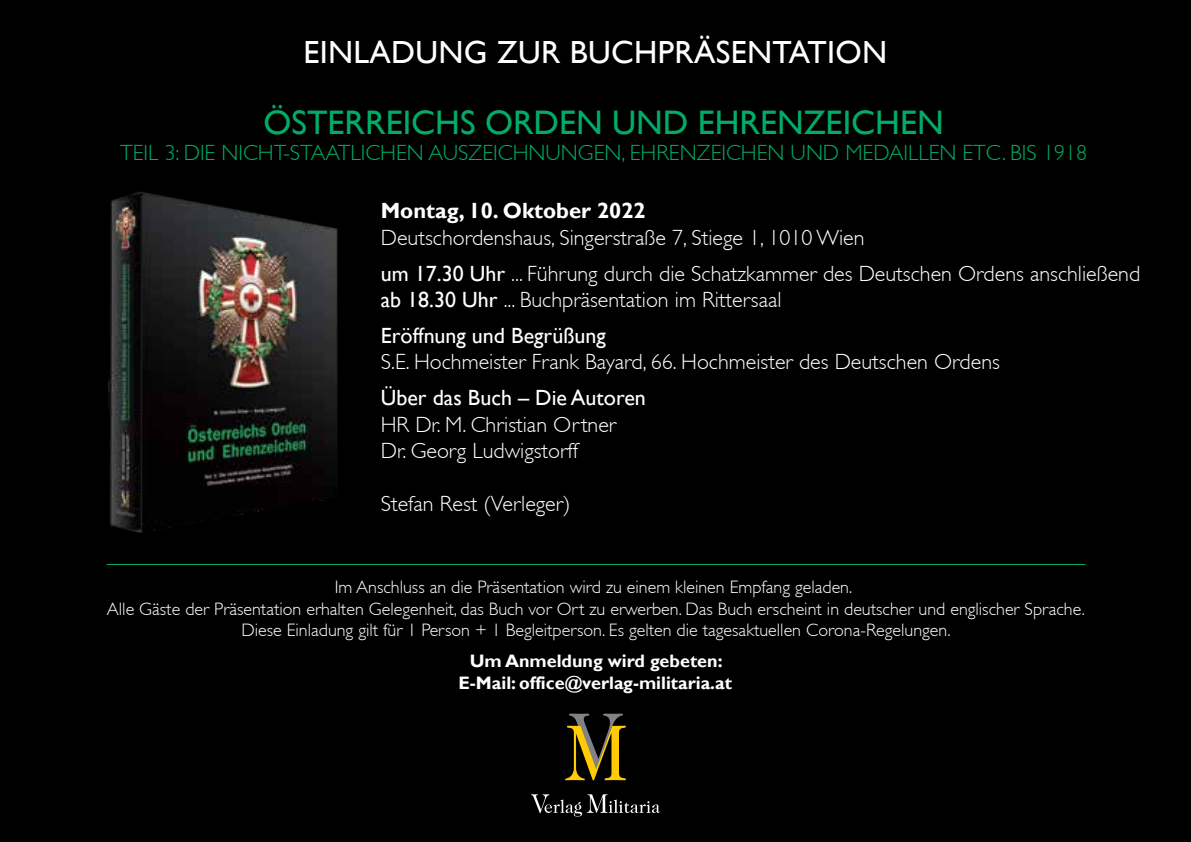
<style>
.page{position:relative;width:1191px;height:842px;background:#000}
.page>*{position:absolute;margin:0;border:0;box-sizing:border-box;transform-origin:0 0}
.t1{font:34px "Gill Sans";color:#00ac68}
.t2{font:32px "Gill Sans";letter-spacing:.01em;color:#fff}
.t3{font:300 22px/36px "Gill Sans";color:#fff}
.t4{font:22px/36px "Gill Sans";color:#fff}
.t5{font:300 22px "Gill Sans";color:#00ac68}
.t6{font:700 22px "Gill Sans";color:#fff}
.t7{font:300 18px/21.6px "Gill Sans";color:#fff;text-align:center}
.t8{font:700 18px/21.6px "Gill Sans";color:#fff;text-align:center}
.s1{font-weight:400}
.s2{font-weight:300}
</style>
<div class="page">
<hr style="left:107px;top:564px;width:978px;height:1px;background:#00ac68">
<svg style="left:531px;top:794px;width:129px;height:23px"></svg>
<svg style="left:565px;top:713px;width:61px;height:67px"></svg>
<img style="left:108px;top:191px;width:230px;height:342px">
<h2 class="t2" style="left:303px;top:34px;width:585px">EINLADUNG ZUR BUCHPRÄSENTATION</h2>
<h1 class="t1" style="left:263px;top:102px;width:681px">ÖSTERREICHS ORDEN UND EHRENZEICHEN</h1>
<p class="t5" style="left:120px;top:140px;width:968px">TEIL 3: DIE NICHT-STAATLICHEN AUSZEICHNUNGEN, EHRENZEICHEN UND MEDAILLEN ETC. BIS 1918</p>
<p class="t6" style="left:381px;top:197px;width:266px">Montag, 10. Oktober 2022</p>
<p class="t3" style="left:381px;top:219px;width:761px">Deutschordenshaus, Singerstraße 7, Stiege 1, 1010 Wien<br><span class="s1">um 17.30 Uhr</span> ... Führung durch die Schatzkammer des Deutschen Ordens anschließend</p>
<p class="t4" style="left:381px;top:282px;width:402px">ab 18.30 Uhr <span class="s2">... Buchpräsentation im Rittersaal<br></span>Eröffnung und Begrüßung</p>
<p class="t3" style="left:381px;top:344px;width:620px">S.E. Hochmeister Frank Bayard, 66. Hochmeister des Deutschen Ordens</p>
<p class="t4" style="left:381px;top:380px;width:267px">Über das Buch – Die Autoren</p>
<p class="t3" style="left:381px;top:411px;width:237px;line-height:26.4px">HR Dr. M. Christian Ortner<br>Dr. Georg Ludwigstorff</p>
<p class="t3" style="left:381px;top:486px;width:191px">Stefan Rest (Verleger)</p>
<p class="t7" style="left:107px;top:576px;width:979px">Im Anschluss an die Präsentation wird zu einem kleinen Empfang geladen.<br>Alle Gäste der Präsentation erhalten Gelegenheit, das Buch vor Ort zu erwerben. Das Buch erscheint in deutscher und englischer Sprache.<br>Diese Einladung gilt für 1 Person + 1 Begleitperson. Es gelten die tagesaktuellen Corona-Regelungen.</p>
<p class="t8" style="left:458px;top:651px;width:275px">Um Anmeldung wird gebeten:<br>E-Mail: office@verlag-militaria.at</p>
</div>
